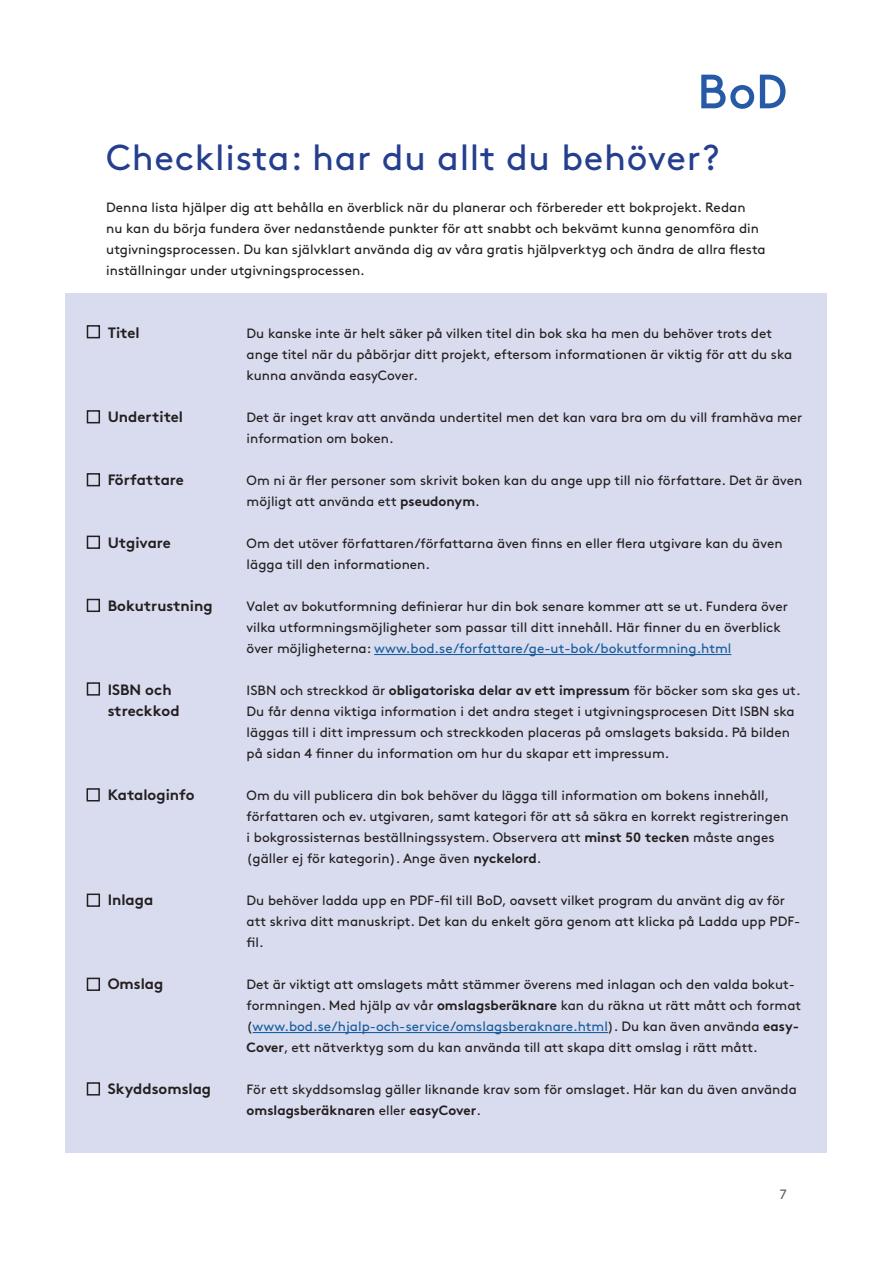
<style>
.page{position:relative;width:893px;height:1263px;background:#fff}
.page>*{position:absolute;margin:0;border:0;box-sizing:border-box;transform-origin:0 0}
.Dokumententitel{font:36px "Brown Pro";letter-spacing:.02em;color:#253f8e}
.t1{font:700 15px "Brown Pro";color:#231f20}
.t2{font:13.5px/21px "Brown Pro";color:#231f20}
.t3{font:13.5px "Brown Pro";color:#636366}
.s1{font-weight:700}
.s2{color:#175d9e}
</style>
<div class="page">
<svg style="left:701px;top:75px;width:84px;height:34px"></svg>
<div style="left:66px;top:294px;width:761px;height:858px;background:#d9dcee"></div>
<hr style="left:374px;top:654px;width:357px;height:1px;background:#175d9e">
<hr style="left:253px;top:1032px;width:355px;height:1px;background:#175d9e">
<div style="left:87px;top:325px;width:13px;height:13px;border:2px solid #231f20"></div>
<div style="left:87px;top:410px;width:13px;height:13px;border:2px solid #231f20"></div>
<div style="left:87px;top:473px;width:13px;height:13px;border:2px solid #231f20"></div>
<div style="left:87px;top:536px;width:13px;height:13px;border:2px solid #231f20"></div>
<div style="left:87px;top:599px;width:13px;height:13px;border:2px solid #231f20"></div>
<div style="left:87px;top:682px;width:13px;height:14px;border:2px solid #231f20"></div>
<div style="left:87px;top:788px;width:13px;height:13px;border:2px solid #231f20"></div>
<div style="left:87px;top:893px;width:13px;height:14px;border:2px solid #231f20"></div>
<div style="left:87px;top:978px;width:13px;height:13px;border:2px solid #231f20"></div>
<div style="left:87px;top:1082px;width:13px;height:13px;border:2px solid #231f20"></div>
<p class="Dokumententitel" style="left:106px;top:130px;width:615px">Checklista: har du allt du behöver?</p>
<p class="t2" style="left:106px;top:196px;width:661px">Denna lista hjälper dig att behålla en överblick när du planerar och förbereder ett bokprojekt. Redan<br>nu kan du börja fundera över nedanstående punkter för att snabbt och bekvämt kunna genomföra din utgivningsprocessen. Du kan självklart använda dig av våra gratis hjälpverktyg och ändra de allra flesta inställningar under utgivningsprocessen.</p>
<p class="t1" style="left:108px;top:321px;width:33px">Titel</p>
<p class="t1" style="left:108px;top:405px;width:77px">Undertitel</p>
<p class="t1" style="left:108px;top:468px;width:78px">Författare</p>
<p class="t1" style="left:108px;top:531px;width:65px">Utgivare</p>
<p class="t1" style="left:108px;top:594px;width:106px">Bokutrustning</p>
<p class="t1" style="left:108px;top:678px;width:65px">ISBN och</p>
<p class="t1" style="left:108px;top:699px;width:73px">streckkod</p>
<p class="t1" style="left:108px;top:783px;width:88px">Kataloginfo</p>
<p class="t1" style="left:108px;top:888px;width:47px">Inlaga</p>
<p class="t1" style="left:108px;top:972px;width:57px">Omslag</p>
<p class="t1" style="left:108px;top:1077px;width:105px">Skyddsomslag</p>
<p class="t2" style="left:247px;top:322px;width:547px">Du kanske inte är helt säker på vilken titel din bok ska ha men du behöver trots det ange titel när du påbörjar ditt projekt, eftersom informationen är viktig för att du ska kunna använda easyCover.</p>
<p class="t2" style="left:247px;top:406px;width:557px">Det är inget krav att använda undertitel men det kan vara bra om du vill framhäva mer information om boken.</p>
<p class="t2" style="left:247px;top:469px;width:557px">Om ni är fler personer som skrivit boken kan du ange upp till nio författare. Det är även möjligt att använda ett <span class="s1">pseudonym</span>.</p>
<p class="t2" style="left:247px;top:532px;width:537px">Om det utöver författaren/författarna även finns en eller flera utgivare kan du även lägga till den informationen.</p>
<p class="t2" style="left:247px;top:595px;width:543px">Valet av bokutformning definierar hur din bok senare kommer att se ut. Fundera över vilka utformningsmöjligheter som passar till ditt innehåll. Här finner du en överblick över möjligheterna: <span class="s2">www.bod.se/forfattare/ge-ut-bok/bokutformning.html</span></p>
<p class="t2" style="left:247px;top:679px;width:555px">ISBN och streckkod är <span class="s1">obligatoriska delar av ett impressum</span> för böcker som ska ges ut.<br>Du får denna viktiga information i det andra steget i utgivningsprocesen Ditt ISBN ska läggas till i ditt impressum och streckkoden placeras på omslagets baksida. På bilden på sidan 4 finner du information om hur du skapar ett impressum.</p>
<p class="t2" style="left:247px;top:784px;width:543px">Om du vill publicera din bok behöver du lägga till information om bokens innehåll, författaren och ev. utgivaren, samt kategori för att så säkra en korrekt registreringen i bokgrossisternas beställningssystem. Observera att <span class="s1">minst 50 tecken</span> måste anges (gäller ej för kategorin). Ange även <span class="s1">nyckelord</span>.</p>
<p class="t2" style="left:247px;top:889px;width:555px">Du behöver ladda upp en PDF-fil till BoD, oavsett vilket program du använt dig av för att skriva ditt manuskript. Det kan du enkelt göra genom att klicka på Ladda upp PDF&shy;fil.</p>
<p class="t2" style="left:247px;top:973px;width:556px">Det är viktigt att omslagets mått stämmer överens med inlagan och den valda bokut&shy;formningen. Med hjälp av vår <span class="s1">omslagsberäknare</span> kan du räkna ut rätt mått och format (<span class="s2">www.bod.se/hjalp-och-service/omslagsberaknare.html</span>). Du kan även använda <span class="s1">easy-Cover</span>, ett nätverktyg som du kan använda till att skapa ditt omslag i rätt mått.</p>
<p class="t2" style="left:247px;top:1078px;width:552px">För ett skyddsomslag gäller liknande krav som för omslaget. Här kan du även använda <span class="s1">omslagsberäknaren</span> eller <span class="s1">easyCover</span>.</p>
<p class="t3" style="left:780px;top:1184px;width:9px">7</p>
</div>
